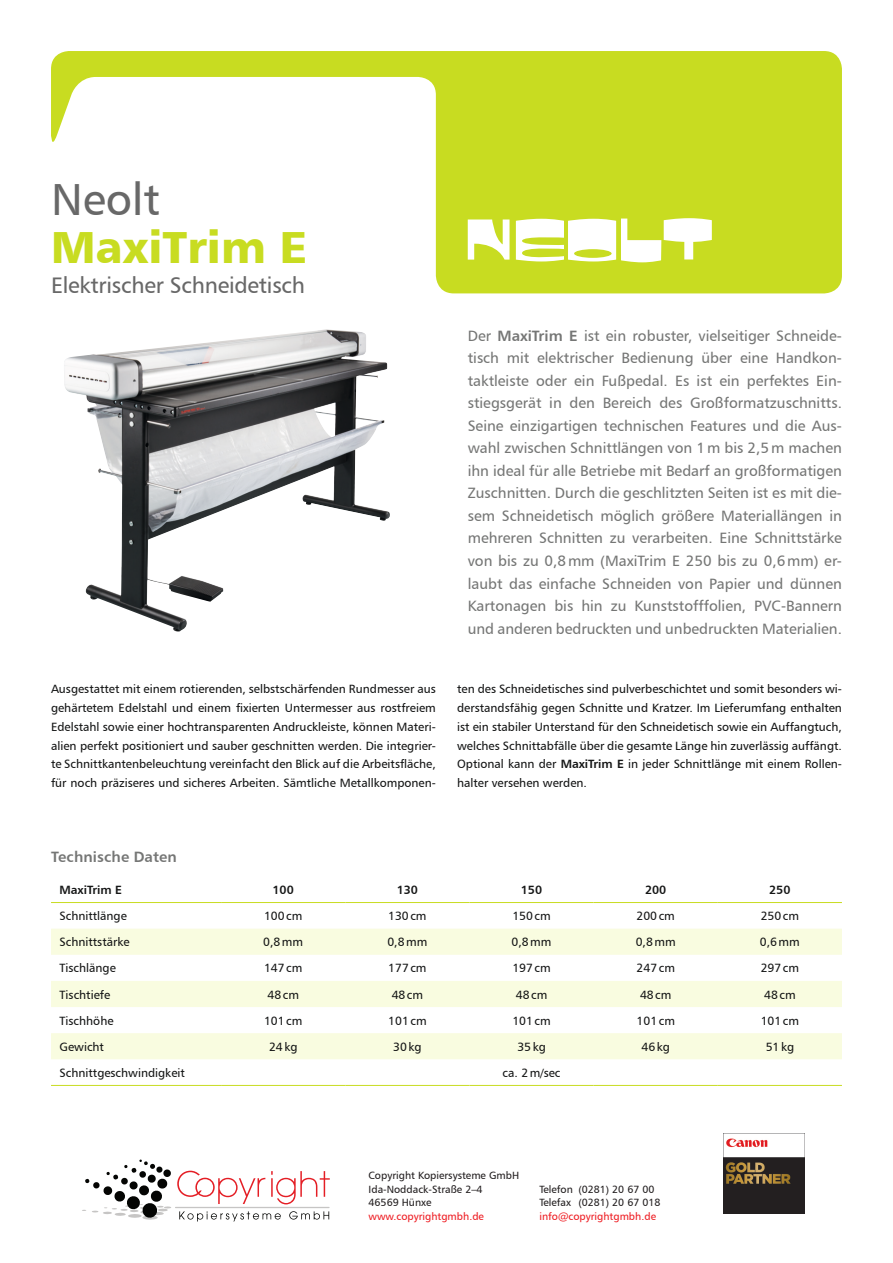
<style>
.page{position:relative;width:893px;height:1263px;background:#fff}
.page>*{position:absolute;margin:0;border:0;box-sizing:border-box;transform-origin:0 0}
.t1{font:45px "Humanist 777 BT Black B";color:#c8dc21}
.t2{font:45px "Humanist 777 BT Roman B";color:#686868}
.t3{font:22.5px "Humanist 777 BT Roman B";letter-spacing:-.01em;color:#686868}
.t4{font:15px/22.5px "Humanist 777 BT Roman B";color:#757675;text-align:justify}
.t5{font:15px "Humanist 777 BT Bold B";letter-spacing:.005em;color:#757675}
.t6{font:12px/18.8px "Humanist 777 BT Roman B";color:#151616;text-align:justify}
.t7{font:12px "Humanist 777 BT Bold B";color:#151616}
.t8{font:10.5px/13.5px "Humanist 777 BT Roman B";color:#231f20}
.t9{font:10.5px "Humanist 777 BT Roman B";color:#ee1d23}
.s1{font-family:"Humanist 777 BT Bold B"}
</style>
<div class="page">
<svg style="left:51px;top:51px;width:791px;height:242px;fill:#c8dc21"></svg>
<svg style="left:468px;top:219px;width:41px;height:41px"></svg>
<svg style="left:516px;top:218px;width:196px;height:44px"></svg>
<svg style="left:51px;top:929px;width:791px;height:130px;fill:#f9fce0"></svg>
<hr style="left:51px;top:902px;width:170px;height:1px;background:#c8dc21">
<hr style="left:221px;top:902px;width:124px;height:1px;background:#c8dc21">
<hr style="left:345px;top:902px;width:124px;height:1px;background:#c8dc21">
<hr style="left:469px;top:902px;width:125px;height:1px;background:#c8dc21">
<hr style="left:594px;top:902px;width:124px;height:1px;background:#c8dc21">
<hr style="left:718px;top:902px;width:124px;height:1px;background:#c8dc21">
<hr style="left:51px;top:1085px;width:170px;height:1px;background:#c8dc21">
<hr style="left:221px;top:1085px;width:124px;height:1px;background:#c8dc21">
<hr style="left:345px;top:1085px;width:124px;height:1px;background:#c8dc21">
<hr style="left:469px;top:1085px;width:125px;height:1px;background:#c8dc21">
<hr style="left:594px;top:1085px;width:124px;height:1px;background:#c8dc21">
<hr style="left:718px;top:1085px;width:124px;height:1px;background:#c8dc21">
<img style="left:64px;top:330px;width:326px;height:301px">
<svg style="left:82px;top:1159px;width:248px;height:62px"></svg>
<img style="left:724px;top:1133px;width:80px;height:80px">
<h1 class="t2" style="left:51px;top:172px;width:110px">Neolt</h1>
<h1 class="t1" style="left:51px;top:218px;width:258px">MaxiTrim E</h1>
<h2 class="t3" style="left:51px;top:272px;width:255px">Elektrischer Schneidetisch</h2>
<p class="t4" style="left:468px;top:324px;width:376px">Der <span class="s1">MaxiTrim E</span> ist ein robuster, vielseitiger Schneide&shy;tisch mit elektrischer Bedienung über eine Handkon&shy;taktleiste oder ein Fußpedal. Es ist ein perfektes Ein&shy;stiegsgerät in den Bereich des Großformatzuschnitts.<br>Seine einzigartigen technischen Features und die Aus&shy;wahl zwischen Schnittlängen von 1m bis 2,5m machen ihn ideal für alle Betriebe mit Bedarf an großformatigen Zuschnitten. Durch die geschlitzten Seiten ist es mit die&shy;sem Schneidetisch möglich größere Materiallängen in mehreren Schnitten zu verarbeiten. Eine Schnittstärke von bis zu 0,8mm (MaxiTrim E 250 bis zu 0,6mm) er&shy;laubt das einfache Schneiden von Papier und dünnen Kartonagen bis hin zu Kunststofffolien, PVC-Bannern und anderen bedruckten und unbedruckten Materialien.</p>
<p class="t6" style="left:51px;top:680px;width:386px">Ausgestattet mit einem rotierenden, selbstschärfenden Rundmesser aus gehärtetem Edelstahl und einem fixierten Untermesser aus rostfreiem Edelstahl sowie einer hochtransparenten Andruckleiste, können Materi&shy;alien perfekt positioniert und sauber geschnitten werden. Die integrier&shy;te Schnittkantenbeleuchtung vereinfacht den Blick auf die Arbeitsfläche, für noch präziseres und sicheres Arbeiten. Sämtliche Metallkomponen-</p>
<p class="t6" style="left:457px;top:680px;width:386px">ten des Schneidetisches sind pulverbeschichtet und somit besonders wi&shy;derstandsfähig gegen Schnitte und Kratzer. Im Lieferumfang enthalten ist ein stabiler Unterstand für den Schneidetisch sowie ein Auffangtuch, welches Schnittabfälle über die gesamte Länge hin zuverlässig auffängt.<br>Optional kann der <span class="s1">MaxiTrim E</span> in jeder Schnittlänge mit einem Rollen&shy;halter versehen werden.</p>
<p class="t5" style="left:51px;top:847px;width:127px">Technische Daten</p>
<p class="t7" style="left:60px;top:882px;width:64px">MaxiTrim E</p>
<p class="t7" style="left:273px;top:882px;width:23px">100</p>
<p class="t7" style="left:397px;top:882px;width:23px">130</p>
<p class="t7" style="left:521px;top:882px;width:23px">150</p>
<p class="t7" style="left:645px;top:882px;width:23px">200</p>
<p class="t7" style="left:769px;top:882px;width:23px">250</p>
<p class="t6" style="left:60px;top:906px;width:69px">Schnittlänge</p>
<p class="t6" style="left:264px;top:906px;width:40px">100cm</p>
<p class="t6" style="left:388px;top:906px;width:40px">130cm</p>
<p class="t6" style="left:512px;top:906px;width:40px">150cm</p>
<p class="t6" style="left:636px;top:906px;width:40px">200cm</p>
<p class="t6" style="left:761px;top:906px;width:40px">250cm</p>
<p class="t6" style="left:60px;top:932px;width:72px">Schnittstärke</p>
<p class="t6" style="left:263px;top:932px;width:41px">0,8mm</p>
<p class="t6" style="left:387px;top:932px;width:41px">0,8mm</p>
<p class="t6" style="left:512px;top:932px;width:41px">0,8mm</p>
<p class="t6" style="left:636px;top:932px;width:41px">0,8mm</p>
<p class="t6" style="left:760px;top:932px;width:41px">0,6mm</p>
<p class="t6" style="left:60px;top:959px;width:58px">Tischlänge</p>
<p class="t6" style="left:264px;top:959px;width:40px">147cm</p>
<p class="t6" style="left:388px;top:959px;width:40px">177cm</p>
<p class="t6" style="left:512px;top:959px;width:40px">197cm</p>
<p class="t6" style="left:637px;top:959px;width:40px">247cm</p>
<p class="t6" style="left:761px;top:959px;width:40px">297cm</p>
<p class="t6" style="left:60px;top:985px;width:52px">Tischtiefe</p>
<p class="t6" style="left:268px;top:985px;width:33px">48cm</p>
<p class="t6" style="left:392px;top:985px;width:33px">48cm</p>
<p class="t6" style="left:516px;top:985px;width:33px">48cm</p>
<p class="t6" style="left:640px;top:985px;width:33px">48cm</p>
<p class="t6" style="left:764px;top:985px;width:33px">48cm</p>
<p class="t6" style="left:60px;top:1011px;width:56px">Tischhöhe</p>
<p class="t6" style="left:264px;top:1011px;width:40px">101cm</p>
<p class="t6" style="left:388px;top:1011px;width:40px">101cm</p>
<p class="t6" style="left:512px;top:1011px;width:40px">101cm</p>
<p class="t6" style="left:637px;top:1011px;width:40px">101cm</p>
<p class="t6" style="left:761px;top:1011px;width:40px">101cm</p>
<p class="t6" style="left:60px;top:1037px;width:46px">Gewicht</p>
<p class="t6" style="left:269px;top:1037px;width:30px">24kg</p>
<p class="t6" style="left:393px;top:1037px;width:30px">30kg</p>
<p class="t6" style="left:517px;top:1037px;width:30px">35kg</p>
<p class="t6" style="left:642px;top:1037px;width:30px">46kg</p>
<p class="t6" style="left:766px;top:1037px;width:30px">51kg</p>
<p class="t6" style="left:60px;top:1063px;width:127px">Schnittgeschwindigkeit</p>
<p class="t6" style="left:503px;top:1063px;width:59px">ca. 2m/sec</p>
<p class="t8" style="left:369px;top:1169px;width:152px">Copyright Kopiersysteme GmbH<br>Ida-Noddack-Straße 2–4<br>46569 Hünxe</p>
<p class="t9" style="left:369px;top:1210px;width:117px">www.copyrightgmbh.de</p>
<p class="t8" style="left:539px;top:1182px;width:123px">Telefon (0281) 20 67 00<br>Telefax (0281) 20 67 018</p>
<p class="t9" style="left:539px;top:1210px;width:118px">info@copyrightgmbh.de</p>
</div>
